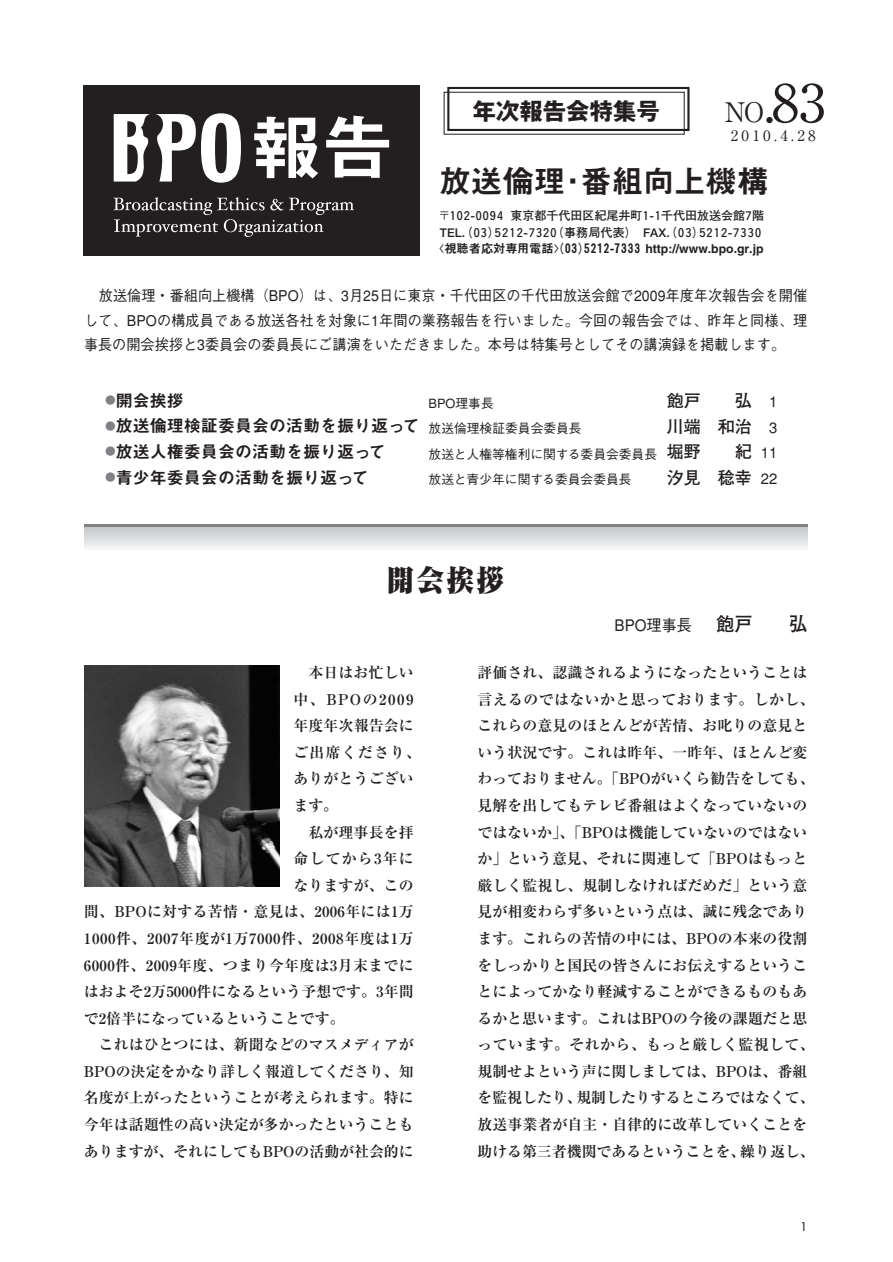
<style>
.page{position:relative;width:893px;height:1262px;background:#fff}
.page>*{position:absolute;margin:0;border:0;box-sizing:border-box;transform-origin:0 0}
.t1{font:72px "Midashi Go MB31";color:#fff}
.t2{font:54px "Ryumin";color:#231f20}
.t3{font:31.5px "Midashi Go MB31";color:#231f20}
.t4{font:900 28.65px "Ryumin";color:#231f20;scale:.95 1}
.t5{font:700 23.4px "Gothic MB101";color:#231f20}
.t6{font:700 19.2px "Futo Go B101";color:#231f20;scale:.95 1}
.t7{font:16.95px "Midashi Go MB31";color:#231f20}
.t8{font:700 16.95px "Futo Go B101";color:#231f20}
.t9{font:500 15.9px "Gothic BBB";color:#231f20;scale:.95 1}
.t10{font:15px "Ryumin";letter-spacing:.225em;color:#231f20}
.t11{font:700 14.85px/26.5px "Ryumin";letter-spacing:.005em;color:#231f20}
.t12{font:500 14.85px/24.5px "Gothic BBB";color:#231f20;text-align:justify;scale:.95 1}
.t13{font:700 14.85px "Ryumin";letter-spacing:.04em;color:#231f20}
.t14{font:700 14.85px "Ryumin";letter-spacing:.025em;color:#231f20}
.t15{font:700 14.85px "Ryumin";letter-spacing:.08em;color:#231f20}
.t16{font:500 12.75px "Gothic BBB";color:#231f20}
.t17{font:12.15px "Midashi Go MB31";color:#231f20}
.t18{font:700 12px/16.5px "Futo Go B101";color:#231f20}
.t19{font:11.7px "Futura";color:#231f20}
.s1{font-size:27px}
.s2{font-family:"Gothic BBB";font-weight:500;font-size:14.85px}
.s3{font-family:"Gothic BBB";font-weight:500;font-size:12.75px}
.s4{font-family:"Futo Go B101";font-weight:700;font-size:16.95px}
.s5{font-size:14.85px}
</style>
<div class="page">
<svg style="left:84px;top:526px;width:723px;height:22px;background:#d7d8da"></svg>
<hr style="left:84px;top:524px;width:723px;height:2px;background:#808285">
<div style="left:83px;top:86px;width:337px;height:170px;background:#231f20"></div>
<svg style="left:113px;top:197px;width:241px;height:40px"></svg>
<svg style="left:114px;top:113px;width:127px;height:70px"></svg>
<div style="left:447px;top:87px;width:242px;height:44px;border:2px solid #231f20"></div>
<div style="left:443px;top:92px;width:241px;height:43px;border:1px solid #231f20"></div>
<img style="left:84px;top:665px;width:196px;height:222px">
<h1 class="t1" style="left:249px;top:105px;width:145px">報告</h1>
<h3 class="t5" style="left:472px;top:95px;width:189px">年次報告会特集号</h3>
<h2 class="t2" style="left:724px;top:70px;width:102px"><span class="s1">NO</span>.83</h2>
<p class="t10" style="left:730px;top:127px;width:87px">2010.4.28</p>
<h3 class="t3" style="left:439px;top:162px;width:331px">放送倫理・番組向上機構</h3>
<p class="t18" style="left:438px;top:207px;width:339px">〒１０２-００９４ 東京都千代田区紀尾井町１-１千代田放送会館７階　<br>TEL.（０３）５２１２-７３２０（事務局代表） FAX.（０３）５２１２-７３３０</p>
<p class="t17" style="left:431px;top:241px;width:333px">〈視聴者応対専用電話〉（０３）５２１２-７３３３ http://www.bpo.gr.jp</p>
<p class="t12" style="left:84px;top:284px;width:762px;text-indent:15px">放送倫理・番組向上機構（BPO）は、3月25日に東京・千代田区の千代田放送会館で2009年度年次報告会を開催して、BPOの構成員である放送各社を対象に1年間の業務報告を行いました。今回の報告会では、昨年と同様、理事長の開会挨拶と3委員会の委員長にご講演をいただきました。本号は特集号としてその講演録を掲載します。</p>
<p class="t7" style="left:105px;top:390px;width:80px"><sup>●</sup>開会挨拶</p>
<p class="t16" style="left:428px;top:395px;width:67px">BPO理事長</p>
<p class="t8" style="left:666px;top:391px;width:112px">飽戸　　弘 <span class="s2">1</span></p>
<p class="t7" style="left:105px;top:416px;width:478px"><sup>●</sup>放送倫理検証委員会の活動を振り返って <span class="s3">放送倫理検証委員会委員長</span></p>
<p class="t8" style="left:666px;top:416px;width:112px">川端　和治 <span class="s2">3</span></p>
<p class="t7" style="left:105px;top:442px;width:282px"><sup>●</sup>放送人権委員会の活動を振り返って</p>
<p class="t16" style="left:428px;top:447px;width:350px">放送と人権等権利に関する委員会委員長 <span class="s4">堀野　　紀</span> <span class="s5">11</span></p>
<p class="t7" style="left:105px;top:467px;width:265px"><sup>●</sup>青少年委員会の活動を振り返って</p>
<p class="t16" style="left:428px;top:472px;width:204px">放送と青少年に関する委員会委員長</p>
<p class="t8" style="left:666px;top:467px;width:112px">汐見　稔幸 <span class="s2">22</span></p>
<h3 class="t4" style="left:387px;top:561px;width:125px">開会挨拶</h3>
<p class="t9" style="left:614px;top:616px;width:83px">BPO理事長</p>
<p class="t6" style="left:716px;top:613px;width:97px">飽戸　　弘</p>
<p class="t11" style="left:293px;top:659px;width:129px;text-indent:15px">本日はお忙しい中、BPOの2009年度年次報告会にご出席くださり、ありがとうございます。</p>
<p class="t11" style="left:308px;top:818px;width:107px">私が理事長を拝</p>
<p class="t15" style="left:293px;top:849px;width:122px">命してから3年に</p>
<p class="t11" style="left:293px;top:871px;width:122px">なりますが、この</p>
<p class="t11" style="left:84px;top:898px;width:331px">間、BPOに対する苦情・意見は、2006年には1万</p>
<p class="t13" style="left:84px;top:929px;width:331px">1000件、2007年度が1万7000件、2008年度は1万</p>
<p class="t14" style="left:84px;top:955px;width:331px">6000件、2009年度、つまり今年度は3月末までに</p>
<p class="t11" style="left:84px;top:978px;width:331px">はおよそ2万5000件になるという予想です。3年間</p>
<p class="t11" style="left:84px;top:1004px;width:262px">で2倍半になっているということです。</p>
<p class="t11" style="left:99px;top:1031px;width:316px">これはひとつには、新聞などのマスメディアが</p>
<p class="t11" style="left:84px;top:1057px;width:331px">BPOの決定をかなり詳しく報道してくださり、知</p>
<p class="t11" style="left:84px;top:1084px;width:331px">名度が上がったということが考えられます。特に</p>
<p class="t11" style="left:84px;top:1110px;width:331px">今年は話題性の高い決定が多かったということも</p>
<p class="t11" style="left:84px;top:1137px;width:331px">ありますが、それにしてもBPOの活動が社会的に</p>
<p class="t11" style="left:477px;top:659px;width:339px">評価され、認識されるようになったということは言えるのではないかと思っております。しかし、これらの意見のほとんどが苦情、お叱りの意見という状況です。これは昨年、一昨年、ほとんど変わっておりません。「BPOがいくら勧告をしても、見解を出してもテレビ番組はよくなっていないのではないか」、「BPOは機能していないのではないか」という意見、それに関連して「BPOはもっと厳しく監視し、規制しなければだめだ」という意見が相変わらず多いという点は、誠に残念であります。これらの苦情の中には、BPOの本来の役割をしっかりと国民の皆さんにお伝えするということによってかなり軽減することができるものもあるかと思います。これはBPOの今後の課題だと思っています。それから、もっと厳しく監視して、規制せよという声に関しましては、BPOは、番組を監視したり、規制したりするところではなくて、放送事業者が自主・自律的に改革していくことを助ける第三者機関であるということを、繰り返し、</p>
<p class="t19" style="left:800px;top:1219px;width:8px">1</p>
</div>
